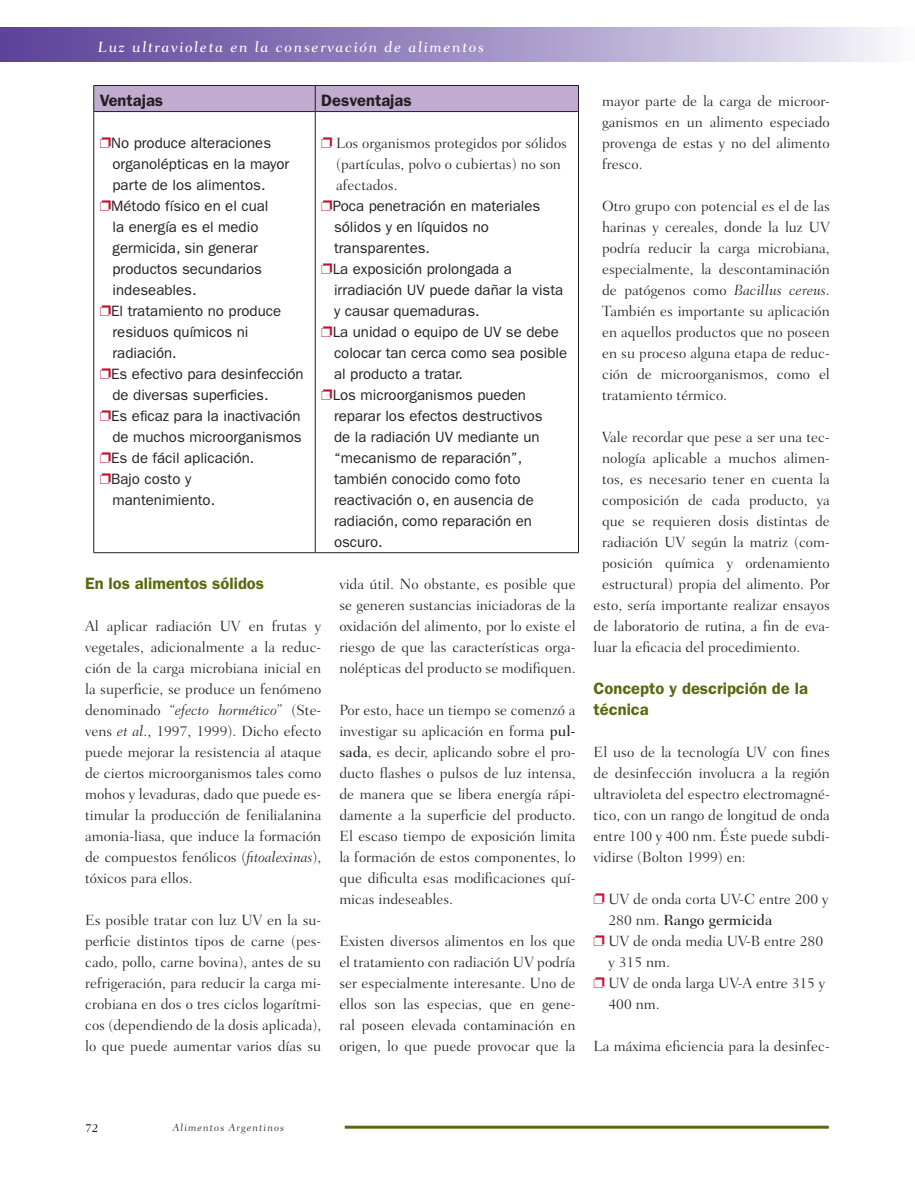
<style>
.page{position:relative;width:915px;height:1191px;background:#fff}
.page>*{position:absolute;margin:0;border:0;box-sizing:border-box;transform-origin:0 0}
.subtitulo{font:600 16.5px/21px "ITC Franklin Gothic Std";color:#556b0e}
.subtitulo-2{font:600 16.5px "ITC Franklin Gothic Std";color:#231f20}
.volitas{font:300 15px/21px "Fairfield LT Std";color:#231f20;text-align:justify}
.volita_otra{font:15px/21px "ITC Franklin Gothic Std";color:#231f20}
.t1{font:15px "Fairfield LT Std Caption Med";letter-spacing:.1em;color:#fff}
.t2{font:12px "Fairfield LT Std Caption Med";color:#231f20}
.t3{font:300 10.5px "Fairfield LT Std Caption";letter-spacing:.1em;color:#231f20}
.s1{color:#c3102f}
.s2{font-style:italic}
.s3{font-weight:500}
</style>
<div class="page">
<div style="left:0;top:27px;width:914px;height:34px;background:linear-gradient(to right,#543995,#f0eff7)"></div>
<hr style="left:344px;top:1125px;width:484px;height:3px;background:#556b0e">
<div style="left:93px;top:85px;width:486px;height:27px;background:#c2abd1"></div>
<hr style="left:93px;top:111px;width:222px;height:1px;background:#231f20">
<hr style="left:93px;top:112px;width:1px;height:440px;background:#231f20">
<hr style="left:315px;top:111px;width:263px;height:1px;background:#231f20">
<hr style="left:315px;top:112px;width:1px;height:440px;background:#231f20">
<hr style="left:578px;top:112px;width:1px;height:440px;background:#231f20">
<hr style="left:93px;top:552px;width:222px;height:1px;background:#231f20">
<hr style="left:315px;top:552px;width:263px;height:1px;background:#231f20">
<p class="t1" style="left:98px;top:38px;width:388px">Luz ultravioleta en la conservación de alimentos</p>
<p class="subtitulo-2" style="left:100px;top:90px;width:65px">Ventajas</p>
<p class="subtitulo-2" style="left:321px;top:90px;width:92px">Desventajas</p>
<p class="volita_otra" style="left:112px;top:132px;width:178px;text-indent:-13px"><span class="s1">❐</span>No produce alteraciones organolépticas en la mayor parte de los alimentos.</p>
<p class="volita_otra" style="left:112px;top:195px;width:157px;text-indent:-13px"><span class="s1">❐</span>Método físico en el cual la energía es el medio germicida, sin generar productos secundarios indeseables.</p>
<p class="volita_otra" style="left:112px;top:300px;width:170px;text-indent:-13px"><span class="s1">❐</span>El tratamiento no produce residuos químicos ni radiación.</p>
<p class="volita_otra" style="left:112px;top:363px;width:192px;text-indent:-13px"><span class="s1">❐</span>Es efectivo para desinfección de diversas superficies.</p>
<p class="volita_otra" style="left:100px;top:405px;width:203px;text-align:right"><span class="s1">❐</span>Es eficaz para la inactivación de muchos microorganismos</p>
<p class="volita_otra" style="left:100px;top:447px;width:156px"><span class="s1">❐</span>Es de fácil aplicación.</p>
<p class="volita_otra" style="left:112px;top:468px;width:104px;text-indent:-13px"><span class="s1">❐</span>Bajo costo y mantenimiento.</p>
<p class="volitas" style="left:336px;top:132px;width:232px;text-align:left;text-indent:-15px"><span class="s1">❐</span> Los organismos protegidos por sólidos (partículas, polvo o cubiertas) no son afectados.</p>
<p class="volita_otra" style="left:334px;top:195px;width:208px;text-indent:-13px"><span class="s1">❐</span>Poca penetración en materiales sólidos y en líquidos no transparentes.</p>
<p class="volita_otra" style="left:334px;top:258px;width:231px;text-indent:-13px"><span class="s1">❐</span>La exposición prolongada a irradiación UV puede dañar la vista y causar quemaduras.</p>
<p class="volita_otra" style="left:334px;top:321px;width:235px;text-indent:-13px"><span class="s1">❐</span>La unidad o equipo de UV se debe colocar tan cerca como sea posible al producto a tratar.</p>
<p class="volita_otra" style="left:334px;top:384px;width:210px;text-indent:-13px"><span class="s1">❐</span>Los microorganismos pueden reparar los efectos destructivos de la radiación UV mediante un “mecanismo de reparación”, también conocido como foto reactivación o, en ausencia de radiación, como reparación en oscuro.</p>
<p class="subtitulo" style="left:85px;top:572px;width:180px">En los alimentos sólidos</p>
<p class="volitas" style="left:85px;top:615px;width:238px">Al aplicar radiación UV en frutas y vegetales, adicionalmente a la reduc&shy;ción de la carga microbiana inicial en la superficie, se produce un fenómeno denominado “<span class="s2">efecto hormético</span>” (Ste&shy;vens <span class="s2">et al</span>., 1997, 1999). Dicho efecto puede mejorar la resistencia al ataque de ciertos microorganismos tales como mohos y levaduras, dado que puede es&shy;timular la producción de fenilialanina amonia-liasa, que induce la formación de compuestos fenólicos (<span class="s2">fitoalexinas</span>), tóxicos para ellos.</p>
<p class="volitas" style="left:85px;top:909px;width:238px">Es posible tratar con luz UV en la su&shy;perficie distintos tipos de carne (pes&shy;cado, pollo, carne bovina), antes de su refrigeración, para reducir la carga mi&shy;crobiana en dos o tres ciclos logarítmi&shy;cos (dependiendo de la dosis aplicada), lo que puede aumentar varios días su</p>
<p class="volitas" style="left:339px;top:573px;width:238px">vida útil. No obstante, es posible que se generen sustancias iniciadoras de la oxidación del alimento, por lo existe el riesgo de que las características orga&shy;nolépticas del producto se modifiquen.</p>
<p class="volitas" style="left:339px;top:699px;width:238px">Por esto, hace un tiempo se comenzó a investigar su aplicación en forma <span class="s3">pul&shy;sada</span>, es decir, aplicando sobre el pro&shy;ducto flashes o pulsos de luz intensa, de manera que se libera energía rápi&shy;damente a la superficie del producto.<br>El escaso tiempo de exposición limita la formación de estos componentes, lo que dificulta esas modificaciones quí&shy;micas indeseables.</p>
<p class="volitas" style="left:339px;top:930px;width:238px">Existen diversos alimentos en los que el tratamiento con radiación UV podría ser especialmente interesante. Uno de ellos son las especias, que en gene&shy;ral poseen elevada contaminación en origen, lo que puede provocar que la</p>
<p class="volitas" style="left:602px;top:90px;width:229px">mayor parte de la carga de microor&shy;ganismos en un alimento especiado provenga de estas y no del alimento fresco.</p>
<p class="volitas" style="left:602px;top:195px;width:229px">Otro grupo con potencial es el de las harinas y cereales, donde la luz UV podría reducir la carga microbiana, especialmente, la descontaminación de patógenos como <span class="s2">Bacillus cereus</span>.<br>También es importante su aplicación en aquellos productos que no poseen en su proceso alguna etapa de reduc&shy;ción de microorganismos, como el tratamiento térmico.</p>
<p class="volitas" style="left:602px;top:426px;width:229px">Vale recordar que pese a ser una tec-</p>
<p class="volitas" style="left:602px;top:447px;width:229px">nología aplicable a muchos alimen-</p>
<p class="volitas" style="left:602px;top:468px;width:229px">tos, es necesario tener en cuenta la</p>
<p class="volitas" style="left:602px;top:489px;width:229px">composición de cada producto, ya</p>
<p class="volitas" style="left:602px;top:510px;width:229px">que se requieren dosis distintas de</p>
<p class="volitas" style="left:602px;top:531px;width:229px">radiación UV según la matriz (com-</p>
<p class="volitas" style="left:602px;top:552px;width:229px">posición química y ordenamiento</p>
<p class="volitas" style="left:602px;top:573px;width:229px">estructural) propia del alimento. Por</p>
<p class="volitas" style="left:593px;top:594px;width:238px">esto, sería importante realizar ensayos</p>
<p class="volitas" style="left:593px;top:615px;width:238px">de laboratorio de rutina, a fin de eva-</p>
<p class="volitas" style="left:593px;top:636px;width:208px">luar la eficacia del procedimiento.</p>
<p class="subtitulo" style="left:593px;top:677px;width:216px">Concepto y descripción de la técnica</p>
<p class="volitas" style="left:593px;top:741px;width:238px">El uso de la tecnología UV con fines de desinfección involucra a la región ultravioleta del espectro electromagné&shy;tico, con un rango de longitud de onda entre 100 y 400 nm. Éste puede subdi&shy;vidirse (Bolton 1999) en:</p>
<p class="volitas" style="left:608px;top:888px;width:221px;text-indent:-15px"><span class="s1">❐</span> UV de onda corta UV-C entre 200 y<br>280 nm. <span class="s3">Rango germicida</span></p>
<p class="volitas" style="left:608px;top:930px;width:216px;text-indent:-15px"><span class="s1">❐</span> UV de onda media UV-B entre 280 y 315 nm.</p>
<p class="volitas" style="left:608px;top:972px;width:218px;text-indent:-15px"><span class="s1">❐</span> UV de onda larga UV-A entre 315 y<br>400 nm.</p>
<p class="volitas" style="left:593px;top:1035px;width:238px">La máxima eficiencia para la desinfec-</p>
<p class="t2" style="left:85px;top:1120px;width:15px">72</p>
<p class="t3" style="left:173px;top:1121px;width:113px">Alimentos Argentinos</p>
</div>
